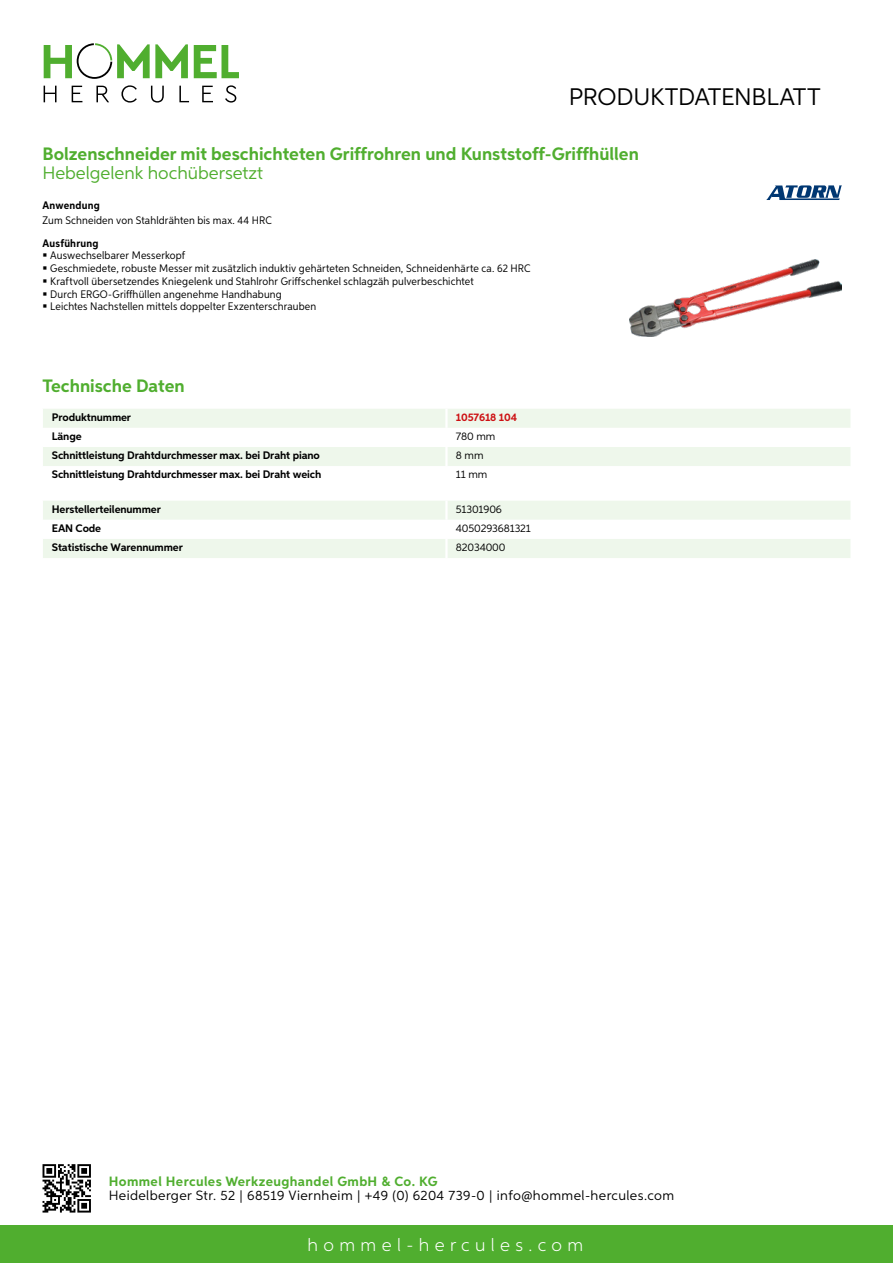
<style>
.page{position:relative;width:893px;height:1263px;background:#fff}
.page>*{position:absolute;margin:0;border:0;box-sizing:border-box;transform-origin:0 0}
.t1{font:24px "Aspira";letter-spacing:-.01em;color:#000}
.t2{font:700 18px "Aspira";color:#50ae2f}
.t3{font:18px "Aspira";color:#50ae2f}
.t4{font:300 18px "Aspira";letter-spacing:.3em;color:#fff}
.t5{font:13.5px "Aspira";letter-spacing:.03em;color:#000}
.t6{font:700 13.5px "Aspira";letter-spacing:.03em;color:#50ae2f}
.t7{font:10.95px/12.8px "Aspira Nar";letter-spacing:.015em;color:#000}
.t8{font:700 10.95px "Aspira";letter-spacing:-.01em;color:#000}
.t9{font:10.95px "Aspira";letter-spacing:-.01em;color:#000}
.t10{font:700 10.95px "Aspira Nar";letter-spacing:.02em;color:#000}
.t11{font:700 10.95px "Aspira";letter-spacing:-.01em;color:#cd1013}
</style>
<div class="page">
<div style="left:0;top:1226px;width:893px;height:37px;background:#50ae2f"></div>
<svg style="left:43px;top:1164px;width:48px;height:48px"></svg>
<svg style="left:194px;top:45px;width:45px;height:33px"></svg>
<svg style="left:44px;top:43px;width:144px;height:36px"></svg>
<svg style="left:44px;top:86px;width:13px;height:16px"></svg>
<svg style="left:72px;top:86px;width:10px;height:16px"></svg>
<svg style="left:96px;top:86px;width:13px;height:16px"></svg>
<svg style="left:121px;top:85px;width:16px;height:18px"></svg>
<svg style="left:151px;top:86px;width:13px;height:17px"></svg>
<svg style="left:179px;top:86px;width:10px;height:16px"></svg>
<svg style="left:202px;top:86px;width:11px;height:16px"></svg>
<svg style="left:225px;top:85px;width:11px;height:18px"></svg>
<div style="left:43px;top:409px;width:807px;height:19px;background:#eef7eb"></div>
<div style="left:43px;top:447px;width:807px;height:19px;background:#eef7eb"></div>
<hr style="left:445px;top:409px;width:3px;height:19px;background:#fff">
<hr style="left:445px;top:447px;width:3px;height:19px;background:#fff">
<svg style="left:43px;top:501px;width:807px;height:57px"></svg>
<hr style="left:445px;top:539px;width:3px;height:19px;background:#fff">
<img style="left:629px;top:259px;width:213px;height:77px">
<svg style="left:766px;top:185px;width:76px;height:15px"></svg>
<h1 class="t1" style="left:569px;top:82px;width:253px">Produktdatenblatt</h1>
<h2 class="t2" style="left:43px;top:142px;width:598px">Bolzenschneider mit beschichteten Griffrohren und Kunststoff-Griffhüllen</h2>
<h2 class="t3" style="left:43px;top:162px;width:222px">Hebelgelenk hochübersetzt</h2>
<p class="t10" style="left:43px;top:199px;width:59px">Anwendung</p>
<p class="t7" style="left:43px;top:214px;width:231px">Zum Schneiden von Stahldrähten bis max. 44 HRC</p>
<p class="t10" style="left:43px;top:236px;width:58px">Ausführung</p>
<p class="t7" style="left:50px;top:249px;width:482px">Auswechselbarer Messerkopf<br>Geschmiedete, robuste Messer mit zusätzlich induktiv gehärteten Schneiden, Schneidenhärte ca. 62 HRC Kraftvoll übersetzendes Kniegelenk und Stahlrohr Griffschenkel schlagzäh pulverbeschichtet<br>Durch ERGO-Griffhüllen angenehme Handhabung<br>Leichtes Nachstellen mittels doppelter Exzenterschrauben</p>
<h2 class="t2" style="left:43px;top:374px;width:144px">Technische Daten</h2>
<p class="t8" style="left:52px;top:410px;width:81px">Produktnummer</p>
<p class="t11" style="left:456px;top:410px;width:63px">1057618 104</p>
<p class="t8" style="left:52px;top:429px;width:31px">Länge</p>
<p class="t9" style="left:456px;top:429px;width:41px">780 mm</p>
<p class="t8" style="left:52px;top:448px;width:270px">Schnittleistung Drahtdurchmesser max. bei Draht piano</p>
<p class="t9" style="left:456px;top:448px;width:29px">8 mm</p>
<p class="t8" style="left:52px;top:467px;width:271px">Schnittleistung Drahtdurchmesser max. bei Draht weich</p>
<p class="t9" style="left:456px;top:468px;width:33px">11 mm</p>
<p class="t8" style="left:52px;top:502px;width:111px">Herstellerteilenummer</p>
<p class="t9" style="left:456px;top:502px;width:48px">51301906</p>
<p class="t8" style="left:52px;top:521px;width:51px">EAN Code</p>
<p class="t9" style="left:456px;top:521px;width:77px">4050293681321</p>
<p class="t8" style="left:52px;top:540px;width:132px">Statistische Warennummer</p>
<p class="t9" style="left:456px;top:540px;width:51px">82034000</p>
<p class="t6" style="left:109px;top:1172px;width:330px">Hommel Hercules Werkzeughandel GmbH &amp; Co. KG</p>
<p class="t5" style="left:109px;top:1187px;width:567px">Heidelberger Str. 52 | 68519 Viernheim | +49 (0) 6204 739-0 | info@hommel-hercules.com</p>
<h2 class="t4" style="left:307px;top:1234px;width:277px">hommel-hercules.com</h2>
</div>
